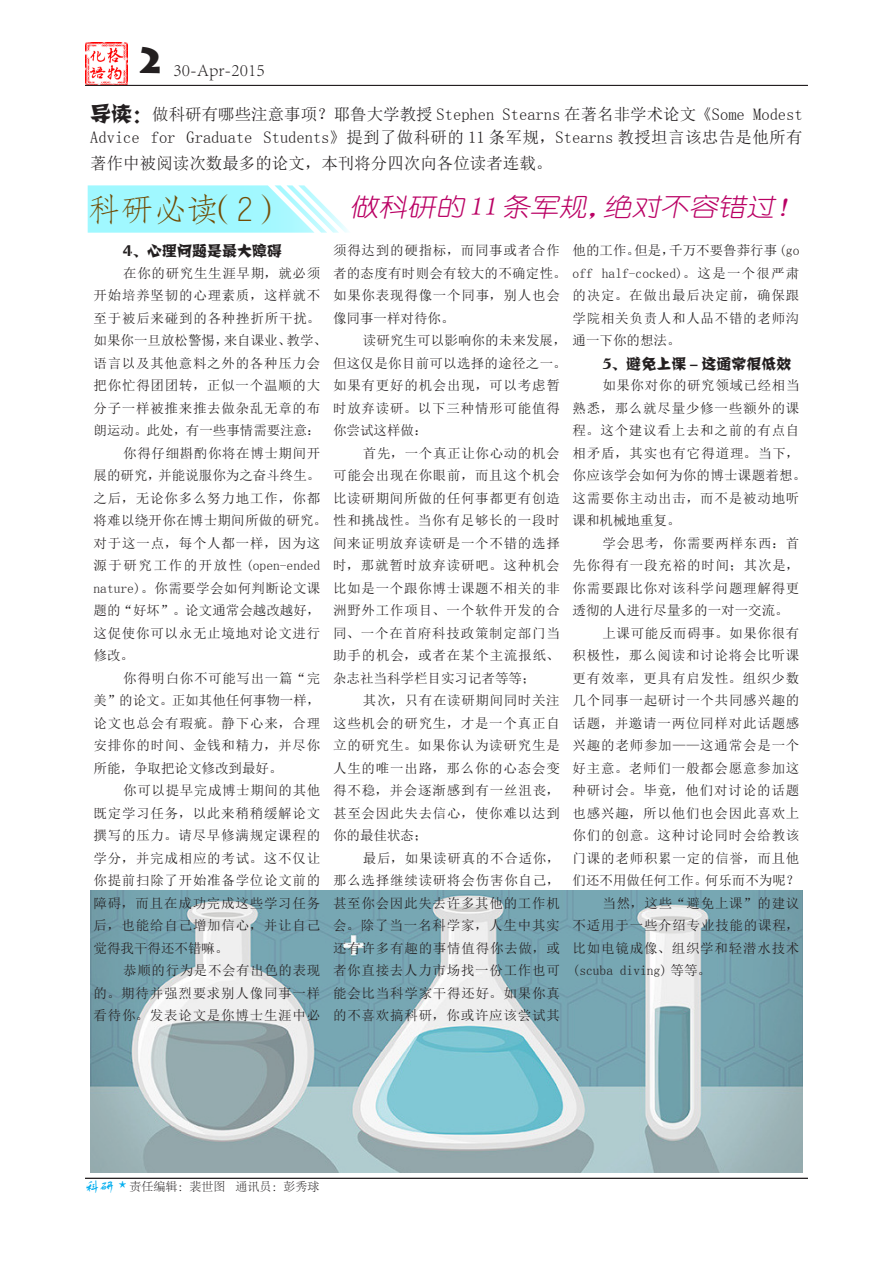
<style>
.page{position:relative;width:893px;height:1263px;background:#fff}
.page>*{position:absolute;margin:0;border:0;box-sizing:border-box;transform-origin:0 0}
.t1{font:33px "FZFSJW GB1 0";color:#6f4900}
.标题{font:italic 25.2px "You Yuan";color:#ba0164;scale:1.14 1}
.t2{font:300 18px "Adobe Song Std";color:#231f20}
.小标题{font:16.5px/23.2px "Sim Sun";color:#231f20}
.t3{font:15px "FZJZJW GB1 0";color:#231f20}
.t4{font:13.5px/22.5px "Sim Sun";letter-spacing:.055em;color:#231f20;text-align:justify}
.t5{font:13.5px/22.5px "Sim Sun";letter-spacing:.02em;color:#231f20}
.t6{font:13.5px "Sim Sun";color:#231f20}
.t7{font:300 12px "Adobe Song Std";color:#231f20}
.s1{font-family:"FZJZJW GB1 0";font-size:21px}
.s2{font-family:"FZSTK GBK1 0";font-weight:400;font-size:15px;color:#00aeef}
.s3{font-family:"FZKTK GBK1 0";font-weight:400;font-size:15px;color:#00aeef}
</style>
<div class="page">
<img style="left:91px;top:890px;width:711px;height:282px">
<svg style="left:88px;top:185px;width:261px;height:48px;background:#b2f9ff"></svg>
<img style="left:85px;top:43px;width:43px;height:42px">
<hr style="left:85px;top:85px;width:723px;height:1px;background:#231f20">
<hr style="left:85px;top:1178px;width:723px;height:1px;background:#231f20">
<p class="t2" style="left:137px;top:60px;width:130px"><sup>2</sup> 30-Apr-2015</p>
<p class="小标题" style="left:90px;top:102px;width:714px"><span class="s1">导读：</span>做科研有哪些注意事项？耶鲁大学教授 Stephen Stearns 在著名非学术论文《Some Modest<br>Advice for Graduate Students》提到了做科研的 11 条军规，Stearns 教授坦言该忠告是他所有</p>
<p class="小标题" style="left:90px;top:151px;width:464px">著作中被阅读次数最多的论文，本刊将分四次向各位读者连载。</p>
<h1 class="t1" style="left:88px;top:192px;width:199px">科研必读（2）</h1>
<p class="标题" style="left:350px;top:193px;width:404px">做科研的11条军规，绝对不容错过！</p>
<p class="t3" style="left:123px;top:243px;width:160px">4、心理问题是最大障碍</p>
<p class="t4" style="left:94px;top:261px;width:235px;text-align:left;text-indent:30px">在你的研究生生涯早期，就必须开始培养坚韧的心理素质，这样就不至于被后来碰到的各种挫折所干扰。如果你一旦放松警惕，来自课业、教学、语言以及其他意料之外的各种压力会把你忙得团团转，正似一个温顺的大分子一样被推来推去做杂乱无章的布朗运动。此处，有一些事情需要注意：</p>
<p class="t4" style="left:94px;top:441px;width:468px;text-align:left;text-indent:30px">你得仔细斟酌你将在博士期间开<br>展的研究，并能说服你为之奋斗终生。<br>之后，无论你多么努力地工作，你都<br>将难以绕开你在博士期间所做的研究。性和挑战性。当你有足够长的一段时对于这一点，每个人都一样，因为这<br>源于研究工作的开放性 (open-ended<br>nature)。你需要学会如何判断论文课<br>题的“好坏”。论文通常会越改越好，<br>这促使你可以永无止境地对论文进行<br>修改。</p>
<p class="t4" style="left:94px;top:666px;width:228px;text-indent:30px">你得明白你不可能写出一篇“完美”的论文。正如其他任何事物一样，论文也总会有瑕疵。静下心来，合理安排你的时间、金钱和精力，并尽你所能，争取把论文修改到最好。</p>
<p class="t4" style="left:94px;top:779px;width:228px;text-indent:30px">你可以提早完成博士期间的其他既定学习任务，以此来稍稍缓解论文撰写的压力。请尽早修满规定课程的学分，并完成相应的考试。这不仅让你提前扫除了开始准备学位论文前的障碍，而且在成功完成这些学习任务后，也能给自己增加信心，并让自己觉得我干得还不错嘛。</p>
<p class="t4" style="left:94px;top:959px;width:228px;text-indent:30px">恭顺的行为是不会有出色的表现的。期待并强烈要求别人像同事一样看待你。发表论文是你博士生涯中必</p>
<p class="t6" style="left:573px;top:243px;width:228px">他的工作。但是，千万不要鲁莽行事 (go</p>
<p class="t4" style="left:573px;top:284px;width:228px">的决定。在做出最后决定前，确保跟学院相关负责人和人品不错的老师沟</p>
<p class="t3" style="left:602px;top:355px;width:190px">5、避免上课 - 这通常很低效</p>
<p class="t4" style="left:573px;top:374px;width:235px;text-align:left;text-indent:30px">如果你对你的研究领域已经相当熟悉，那么就尽量少修一些额外的课程。这个建议看上去和之前的有点自相矛盾，其实也有它得道理。当下，你应该学会如何为你的博士课题着想。这需要你主动出击，而不是被动地听课和机械地重复。</p>
<p class="t4" style="left:573px;top:531px;width:228px;text-indent:30px">学会思考，你需要两样东西：首先你得有一段充裕的时间；其次是，你需要跟比你对该科学问题理解得更透彻的人进行尽量多的一对一交流。</p>
<p class="t4" style="left:573px;top:621px;width:228px;text-indent:30px">上课可能反而碍事。如果你很有积极性，那么阅读和讨论将会比听课更有效率，更具有启发性。组织少数几个同事一起研讨一个共同感兴趣的话题，并邀请一两位同样对此话题感兴趣的老师参加——这通常会是一个好主意。老师们一般都会愿意参加这种研讨会。毕竟，他们对讨论的话题也感兴趣，所以他们也会因此喜欢上你们的创意。这种讨论同时会给教该门课的老师积累一定的信誉，而且他们还不用做任何工作。何乐而不为呢？</p>
<p class="t4" style="left:573px;top:891px;width:228px;text-indent:30px">当然，这些“避免上课”的建议不适用于一些介绍专业技能的课程，比如电镜成像、组织学和轻潜水技术(scuba diving) 等等。</p>
<p class="t4" style="left:333px;top:239px;width:468px;text-align:left">须得达到的硬指标，而同事或者合作<br>者的态度有时则会有较大的不确定性。 off half-cocked)。这是一个很严肃如果你表现得像一个同事，别人也会<br>像同事一样对待你。</p>
<p class="t5" style="left:333px;top:329px;width:349px;text-indent:30px">读研究生可以影响你的未来发展，通一下你的想法。但这仅是你目前可以选择的途径之一。<br>如果有更好的机会出现，可以考虑暂<br>时放弃读研。以下三种情形可能值得<br>你尝试这样做：</p>
<p class="t4" style="left:333px;top:441px;width:228px;text-indent:30px">首先，一个真正让你心动的机会可能会出现在你眼前，而且这个机会比读研期间所做的任何事都更有创造</p>
<p class="t4" style="left:333px;top:531px;width:228px">间来证明放弃读研是一个不错的选择时，那就暂时放弃读研吧。这种机会比如是一个跟你博士课题不相关的非洲野外工作项目、一个软件开发的合同、一个在首府科技政策制定部门当助手的机会，或者在某个主流报纸、杂志社当科学栏目实习记者等等；</p>
<p class="t4" style="left:333px;top:689px;width:228px;text-indent:30px">其次，只有在读研期间同时关注这些机会的研究生，才是一个真正自立的研究生。如果你认为读研究生是人生的唯一出路，那么你的心态会变得不稳，并会逐渐感到有一丝沮丧，甚至会因此失去信心，使你难以达到你的最佳状态；</p>
<p class="t4" style="left:333px;top:846px;width:228px;text-indent:30px">最后，如果读研真的不合适你，那么选择继续读研将会伤害你自己，甚至你会因此失去许多其他的工作机会。除了当一名科学家，人生中其实还有许多有趣的事情值得你去做，或者你直接去人力市场找一份工作也可能会比当科学家干得还好。如果你真的不喜欢搞科研，你或许应该尝试其</p>
<p class="t7" style="left:85px;top:1180px;width:236px"><span class="s2">科研</span> <span class="s3">*</span> 责任编辑：裴世图 通讯员：彭秀球</p>
</div>
